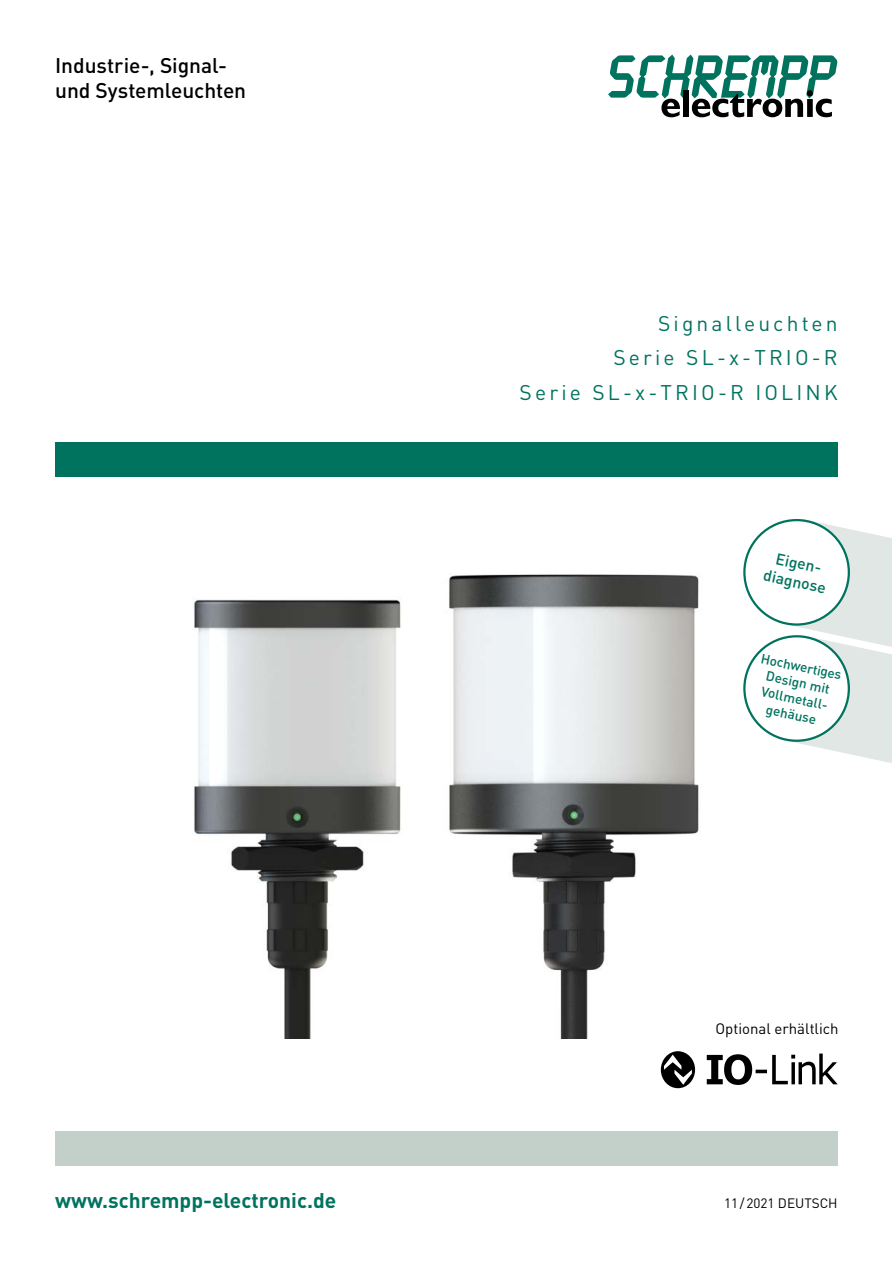
<style>
.page{position:relative;width:893px;height:1263px;background:#fff}
.page>*{position:absolute;margin:0;border:0;box-sizing:border-box;transform-origin:0 0}
.t1{font:21px/34.2px "DIN";letter-spacing:.15em;color:#00735f;text-align:right}
.t2{font:500 21px/25.2px "DIN";letter-spacing:-.005em;color:#000}
.t3{font:700 21px "DIN";color:#00735f}
.t4{font:500 15.75px/18.9px "DIN";color:#00735f;text-align:center}
.t5{font:15px "DIN";color:#000}
.t6{font:500 13.5px/16.2px "DIN";color:#00735f;text-align:center}
.t7{font:13.5px "DIN";color:#000}
</style>
<div class="page">
<svg style="left:608px;top:55px;width:229px;height:62px"></svg>
<div style="left:55px;top:442px;width:783px;height:34px;background:#00735f"></div>
<div style="left:55px;top:1131px;width:783px;height:34px;background:#c3cfc9"></div>
<svg style="left:707px;top:1053px;width:131px;height:32px"></svg>
<div style="left:661px;top:1051px;width:34px;height:37px;background:#000;border-radius:50%"></div>
<svg style="left:664px;top:1054px;width:28px;height:31px"></svg>
<img style="left:193px;top:574px;width:506px;height:465px">
<svg style="left:779px;top:519px;width:113px;height:244px"></svg>
<div style="left:744px;top:636px;width:105px;height:105px;background:#fff;border-radius:50%"></div>
<div style="left:743px;top:635px;width:107px;height:107px;border:2px solid #00735f;border-radius:50%"></div>
<p class="t2" style="left:55px;top:52px;width:192px">Industrie-, Signal&shy;und Systemleuchten</p>
<p class="t1" style="left:520px;top:306px;width:320px">Signalleuchten<br>Serie SL-x-TRIO-R<br>Serie SL-x-TRIO-R IOLINK</p>
<p class="t4" style="left:770px;top:547px;width:65px;rotate:12deg">Eigen&shy;diagnose</p>
<p class="t6" style="left:763px;top:650px;width:84px;rotate:12deg">Hochwertiges<br>Design mit<br>Vollmetall&shy;gehäuse</p>
<p class="t5" style="left:715px;top:1019px;width:125px">Optional erhältlich</p>
<p class="t3" style="left:55px;top:1186px;width:283px">www.schrempp-electronic.de</p>
<p class="t7" style="left:724px;top:1194px;width:115px">11 / 2021 DEUTSCH</p>
</div>
